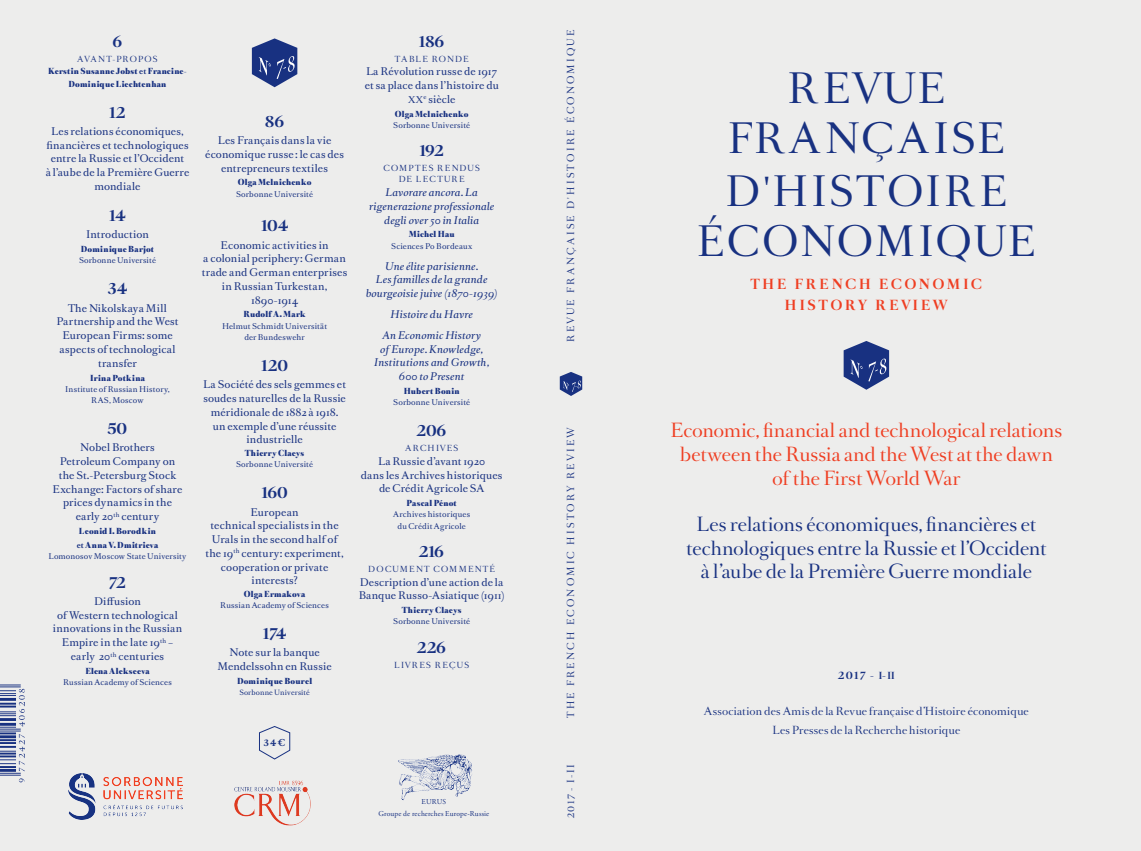
<style>
.page{position:relative;width:1141px;height:851px;background:#fff}
.page>*{position:absolute;margin:0;border:0;box-sizing:border-box;transform-origin:0 0}
.t1{font:37.5px/50.9px "Romain BP Headline";letter-spacing:.075em;color:#183181;text-align:center}
.t2{font:17.5px/23.8px "Romain BP Headline";letter-spacing:-.005em;color:#183181;text-align:center}
.t3{font:17.5px/23.8px "Romain BP Headline";letter-spacing:-.005em;color:#ef3e22;text-align:center}
.t4{font:700 15px "Romain BP Headline";letter-spacing:-.02em;color:#183181}
.t5{font:700 12.5px/21.2px "Romain BP Headline";letter-spacing:.23em;color:#ef3e22;text-align:center}
.t6{font:10px/13.8px "Romain BP Text";letter-spacing:.015em;color:#183181;text-align:center}
.t7{font:italic 10px/13.8px "Romain BP Text";letter-spacing:.015em;color:#183181;text-align:center}
.t8{font:10px/18.8px "Romain BP Headline";letter-spacing:.02em;color:#183181;text-align:center}
.t9{font:700 10px "Romain BP Headline";color:#183181}
.t10{font:700 9.12px "Romain BP Text";color:#183181}
.t11{font:8.75px "Romain BP Headline";letter-spacing:.25em;color:#183181}
.t12{font:7.5px/11.2px "Romain BP Text";letter-spacing:.02em;color:#183181;text-align:center}
.t13{font:900 7.5px/12.5px "Romain BP Headline";letter-spacing:.025em;color:#183181;text-align:center}
.t14{font:7.5px/11.2px "Romain BP Headline";letter-spacing:.16em;color:#183181;text-align:center}
.t15{font:7.5px/11.2px "Adobe Garamond Pro";letter-spacing:.015em;color:#183181;text-align:center}
.t16{font:7.5px "Romain BP Headline";letter-spacing:.14em;color:#183181}
.t17{font:6.88px "Romain BP Text";letter-spacing:.015em;color:#183181}
.s1{font-weight:400}
.s2{font-family:"Romain BP Text";font-weight:700}
.s3{font-size:8.75px}
</style>
<div class="page">
<div style="left:0;top:0;width:1141px;height:850px;background:#ededec"></div>
<svg style="left:844px;top:341px;width:45px;height:48px"></svg>
<svg style="left:560px;top:372px;width:22px;height:24px"></svg>
<img style="left:234px;top:780px;width:77px;height:46px">
<svg style="left:252px;top:38px;width:45px;height:49px"></svg>
<svg style="left:259px;top:726px;width:32px;height:33px"></svg>
<img style="left:68px;top:773px;width:114px;height:46px">
<img style="left:398px;top:754px;width:74px;height:46px">
<svg style="left:0;top:684px;width:25px;height:98px"></svg>
<h3 class="t4" style="left:113px;top:33px;width:11px">6</h3>
<p class="t13" style="left:48px;top:53px;width:140px"><span class="s1">AVANT-PROPOS<br></span>Kerstin Susanne Jobst <span class="s2">et</span> Francine-<br>Dominique Liechtenhan</p>
<h3 class="t4" style="left:109px;top:104px;width:18px">12</h3>
<p class="t6" style="left:46px;top:123px;width:145px">Les relations économiques, financières et technologiques entre la Russie et l’Occident<br>à l’aube de la Première Guerre mondiale</p>
<h3 class="t4" style="left:109px;top:207px;width:18px">14</h3>
<p class="t6" style="left:86px;top:227px;width:64px">Introduction</p>
<p class="t13" style="left:81px;top:243px;width:75px">Dominique Barjot</p>
<p class="t12" style="left:79px;top:254px;width:78px">Sorbonne Université</p>
<h3 class="t4" style="left:108px;top:280px;width:21px">34</h3>
<p class="t6" style="left:56px;top:300px;width:124px">The Nikolskaya Mill<br>Partnership and the West<br>European Firms: some aspects of technological transfer</p>
<p class="t13" style="left:90px;top:371px;width:56px">Irina Potkina</p>
<p class="t12" style="left:65px;top:382px;width:106px">Institute of Russian History,<br>RAS, Moscow</p>
<h3 class="t4" style="left:108px;top:420px;width:21px">50</h3>
<p class="t6" style="left:53px;top:440px;width:131px">Nobel Brothers<br>Petroleum Company on the St.-Petersburg Stock<br>Exchange: Factors of share prices dynamics in the early 20<sup>th</sup> century</p>
<p class="t13" style="left:77px;top:524px;width:83px;line-height:13.8px">Leonid I. Borodkin <span class="s2">et</span> Anna V. Dmitrieva</p>
<p class="t12" style="left:49px;top:550px;width:139px">Lomonosov Moscow State University</p>
<h3 class="t4" style="left:109px;top:573px;width:18px">72</h3>
<p class="t6" style="left:53px;top:593px;width:131px">Diffusion<br>of Western technological innovations in the Russian<br>Empire in the late 19<sup>th</sup> – early 20<sup>th</sup> centuries</p>
<p class="t13" style="left:85px;top:664px;width:66px">Elena Alekseeva</p>
<p class="t12" style="left:63px;top:675px;width:110px">Russian Academy of Sciences</p>
<h3 class="t4" style="left:265px;top:113px;width:21px">86</h3>
<p class="t6" style="left:205px;top:133px;width:140px">Les Français dans la vie économique russe: le cas des entrepreneurs textiles</p>
<p class="t13" style="left:238px;top:176px;width:75px">Olga Melnichenko</p>
<p class="t12" style="left:236px;top:188px;width:78px">Sorbonne Université</p>
<h3 class="t4" style="left:261px;top:217px;width:29px">104</h3>
<p class="t6" style="left:202px;top:237px;width:147px">Economic activities in<br>a colonial periphery: German trade and German enterprises in Russian Turkestan,<br>1890-1914</p>
<p class="t13" style="left:244px;top:308px;width:64px">Rudolf A. Mark</p>
<p class="t12" style="left:222px;top:319px;width:107px">Helmut Schmidt Universität der Bundeswehr</p>
<h3 class="t4" style="left:261px;top:357px;width:28px">120</h3>
<p class="t6" style="left:203px;top:377px;width:144px">La Société des sels gemmes et soudes naturelles de la Russie méridionale de 1882 à 1918. un exemple d’une réussite industrielle</p>
<p class="t13" style="left:245px;top:447px;width:61px">Thierry Claeys</p>
<p class="t12" style="left:236px;top:458px;width:78px">Sorbonne Université</p>
<h3 class="t4" style="left:262px;top:484px;width:28px">160</h3>
<p class="t6" style="left:205px;top:504px;width:140px">European<br>technical specialists in the<br>Urals in the second half of the 19<sup>th</sup> century: experiment, cooperation or private interests?</p>
<p class="t13" style="left:244px;top:588px;width:63px">Olga Ermakova</p>
<p class="t12" style="left:220px;top:599px;width:110px">Russian Academy of Sciences</p>
<h3 class="t4" style="left:263px;top:625px;width:25px">174</h3>
<p class="t6" style="left:218px;top:645px;width:116px">Note sur la banque<br>Mendelssohn en Russie</p>
<p class="t13" style="left:237px;top:675px;width:77px">Dominique Bourel</p>
<p class="t17" style="left:239px;top:686px;width:72px">Sorbonne Université</p>
<h3 class="t4" style="left:419px;top:33px;width:27px">186</h3>
<p class="t16" style="left:395px;top:55px;width:75px">TABLE RONDE</p>
<p class="t6" style="left:365px;top:64px;width:136px">La Révolution russe de 1917 et sa place dans l’histoire du<br><span class="s3">XX</span><sup>e</sup> siècle</p>
<p class="t13" style="left:395px;top:108px;width:75px">Olga Melnichenko</p>
<p class="t12" style="left:393px;top:119px;width:78px">Sorbonne Université</p>
<h3 class="t4" style="left:419px;top:142px;width:26px">192</h3>
<p class="t14" style="left:383px;top:163px;width:98px">COMPTES RENDUS<br>DE LECTURE</p>
<p class="t7" style="left:369px;top:185px;width:127px">Lavorare ancora. La rigenerazione professionale degli over 50 in Italia</p>
<p class="t13" style="left:409px;top:228px;width:47px">Michel Hau</p>
<p class="t12" style="left:391px;top:240px;width:83px">Sciences Po Bordeaux</p>
<p class="t7" style="left:366px;top:258px;width:133px">Une élite parisienne.<br>Les familles de la grande bourgeoisie juive (1870-1939)</p>
<p class="t7" style="left:382px;top:303px;width:100px;line-height:20.9px">Histoire du Havre<br>An Economic History</p>
<p class="t7" style="left:374px;top:341px;width:116px">of Europe. Knowledge,<br>Institutions and Growth,<br>600 to Present</p>
<p class="t13" style="left:404px;top:385px;width:58px">Hubert Bonin</p>
<p class="t12" style="left:393px;top:396px;width:78px">Sorbonne Université</p>
<h3 class="t4" style="left:417px;top:422px;width:31px">206</h3>
<p class="t14" style="left:405px;top:442px;width:55px">ARCHIVES</p>
<p class="t6" style="left:361px;top:453px;width:143px">La Russie d’avant 1920<br>dans les Archives historiques de Crédit Agricole SA</p>
<p class="t13" style="left:407px;top:497px;width:52px">Pascal Pénot</p>
<p class="t12" style="left:393px;top:508px;width:79px">Archives historiques du Crédit Agricole</p>
<h3 class="t4" style="left:419px;top:543px;width:27px">216</h3>
<p class="t14" style="left:368px;top:563px;width:128px">DOCUMENT COMMENTÉ</p>
<p class="t6" style="left:359px;top:574px;width:147px;text-align:left">Description d’une action de la<br>Banque Russo-Asiatique (1911)</p>
<p class="t13" style="left:402px;top:604px;width:61px">Thierry Claeys</p>
<p class="t12" style="left:393px;top:615px;width:78px">Sorbonne Université</p>
<h3 class="t4" style="left:417px;top:639px;width:30px">226</h3>
<p class="t14" style="left:394px;top:659px;width:76px">LIVRES REÇUS</p>
<p class="t10" style="left:264px;top:734px;width:23px">34€</p>
<p class="t15" style="left:378px;top:796px;width:112px">EURUS<br>Groupe de recherches Europe-Russie</p>
<p class="t11" style="left:566px;top:342px;width:314px;rotate:-90deg">REVUE FRANÇAISE D'HISTOIRE ÉCONOMIQUE</p>
<p class="t11" style="left:566px;top:717px;width:292px;rotate:-90deg">THE FRENCH ECONOMIC HISTORY REVIEW</p>
<p class="t11" style="left:566px;top:818px;width:55px;rotate:-90deg">2017 - I-II</p>
<h1 class="t1" style="left:697px;top:65px;width:340px">REVUE<br>FRANÇAISE<br>D'HISTOIRE<br>ÉCONOMIQUE</h1>
<p class="t5" style="left:751px;top:273px;width:233px">THE FRENCH ECONOMIC<br>HISTORY REVIEW</p>
<h2 class="t3" style="left:670px;top:419px;width:393px">Economic, financial and technological relations between the Russia and the West at the dawn of the First World War</h2>
<h2 class="t2" style="left:686px;top:512px;width:362px">Les relations économiques, financières et technologiques entre la Russie et l’Occident à l’aube de la Première Guerre mondiale</h2>
<p class="t9" style="left:838px;top:670px;width:58px">2017 - <span class="s3">I</span>-<span class="s3">II</span></p>
<p class="t8" style="left:704px;top:702px;width:326px">Association des Amis de la Revue française d’Histoire économique<br>Les Presses de la Recherche historique</p>
</div>
